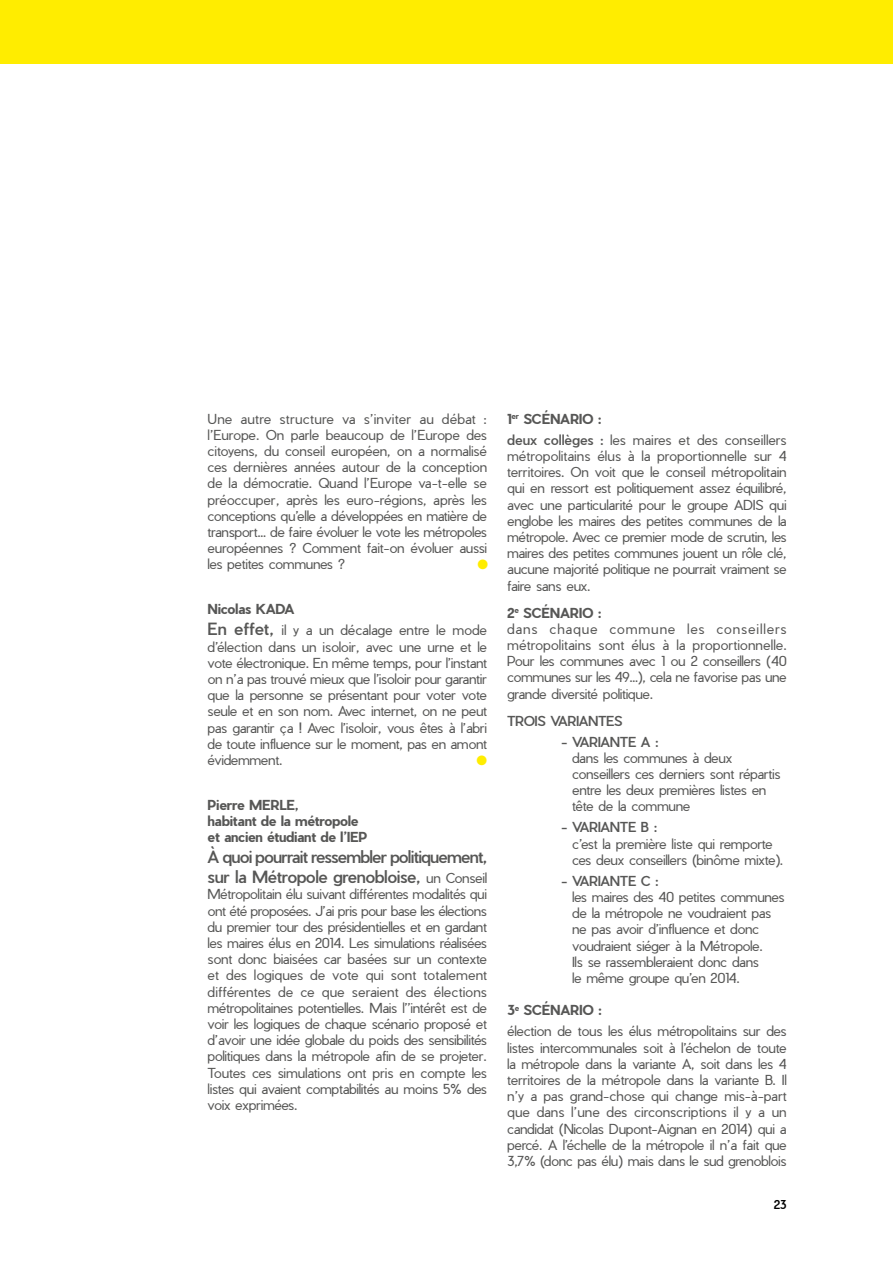
<style>
.page{position:relative;width:893px;height:1263px;background:#fff}
.page>*{position:absolute;margin:0;border:0;box-sizing:border-box;transform-origin:0 0}
.t1{font:500 16.5px/19.8px "Pier Sans";letter-spacing:-.04em;color:#575756}
.t2{font:300 13.5px/16.2px "Pier Sans";letter-spacing:-.015em;color:#575756}
.t3{font:700 13.5px/16.2px "Pier Sans";letter-spacing:-.015em;color:#575756}
.t4{font:500 13.5px "Pier Sans";letter-spacing:-.025em;color:#575756}
.t5{font:13.5px "Zapf Dingbats ITC";color:#ffed00}
.t6{font:500 12px "Pier Sans";color:#000}
.s1{font-weight:700}
.s2{font-weight:500;font-size:16.5px}
.s3{font-weight:300;font-size:13.5px}
.s4{font-weight:500}
</style>
<div class="page">
<div style="left:0;top:0;width:893px;height:64px;background:#ffed00"></div>
<p class="t2" style="left:208px;top:410px;width:281px;text-align:justify">Une autre structure va s’inviter au débat : l’Europe. On parle beaucoup de l’Europe des citoyens, du conseil européen, on a normalisé ces dernières années autour de la conception de la démocratie. Quand l’Europe va-t-elle se préoccuper, après les euro-régions, après les conceptions qu’elle a développées en matière de transport… de faire évoluer le vote les métropoles européennes ? Comment fait-on évoluer aussi les petites communes ?</p>
<p class="t5" style="left:478px;top:558px;width:12px">●</p>
<p class="t2" style="left:208px;top:599px;width:281px;line-height:21px"><span class="s1">Nicolas KADA<br></span><span class="s2">En effet,</span> il y a un décalage entre le mode</p>
<p class="t2" style="left:208px;top:638px;width:281px;text-align:justify">d’élection dans un isoloir, avec une urne et le vote électronique. En même temps, pour l’instant on n’a pas trouvé mieux que l’isoloir pour garantir que la personne se présentant pour voter vote seule et en son nom. Avec internet, on ne peut pas garantir ça ! Avec l’isoloir, vous êtes à l’abri de toute influence sur le moment, pas en amont évidemment.</p>
<p class="t5" style="left:476px;top:754px;width:12px">●</p>
<p class="t3" style="left:208px;top:797px;width:161px">Pierre MERLE,<br>habitant de la métropole et ancien étudiant de l’IEP</p>
<p class="t1" style="left:208px;top:847px;width:281px">À quoi pourrait ressembler politiquement, sur la Métropole grenobloise, <span class="s3">un Conseil</span></p>
<p class="t2" style="left:208px;top:886px;width:281px;text-align:justify">Métropolitain élu suivant différentes modalités qui ont été proposées. J’ai pris pour base les élections du premier tour des présidentielles et en gardant les maires élus en 2014. Les simulations réalisées sont donc biaisées car basées sur un contexte et des logiques de vote qui sont totalement différentes de ce que seraient des élections métropolitaines potentielles. Mais l’’intérêt est de voir les logiques de chaque scénario proposé et d’avoir une idée globale du poids des sensibilités politiques dans la métropole afin de se projeter.<br>Toutes ces simulations ont pris en compte les listes qui avaient comptabilités au moins 5% des voix exprimées.</p>
<p class="t2" style="left:507px;top:408px;width:281px;line-height:21px"><span class="s1">1</span><sup>er</sup> <span class="s1">SCÉNARIO :<br></span><span class="s4">deux collèges :</span> les maires et des conseillers</p>
<p class="t2" style="left:507px;top:448px;width:281px;text-align:justify">métropolitains élus à la proportionnelle sur 4 territoires. On voit que le conseil métropolitain qui en ressort est politiquement assez équilibré, avec une particularité pour le groupe ADIS qui englobe les maires des petites communes de la métropole. Avec ce premier mode de scrutin, les maires des petites communes jouent un rôle clé, aucune majorité politique ne pourrait vraiment se faire sans eux.</p>
<p class="t2" style="left:507px;top:604px;width:281px"><span class="s1">2</span><sup>e</sup> <span class="s1">SCÉNARIO :<br></span>dans chaque commune les conseillers métropolitains sont élus à la proportionnelle.<br>Pour les communes avec 1 ou 2 conseillers (40 communes sur les 49…), cela ne favorise pas une grande diversité politique.</p>
<p class="t4" style="left:507px;top:711px;width:117px">TROIS VARIANTES</p>
<p class="t4" style="left:561px;top:732px;width:99px">- VARIANTE A :</p>
<p class="t2" style="left:572px;top:750px;width:210px">dans les communes à deux conseillers ces derniers sont répartis entre les deux premières listes en tête de la commune</p>
<p class="t4" style="left:561px;top:818px;width:97px">- VARIANTE B :</p>
<p class="t2" style="left:572px;top:835px;width:213px">c’est la première liste qui remporte ces deux conseillers (binôme mixte).</p>
<p class="t4" style="left:561px;top:872px;width:99px">- VARIANTE C :</p>
<p class="t2" style="left:572px;top:889px;width:214px">les maires des 40 petites communes de la métropole ne voudraient pas ne pas avoir d’influence et donc voudraient siéger à la Métropole.<br>Ils se rassembleraient donc dans<br>le même groupe qu’en 2014.</p>
<p class="t2" style="left:507px;top:1000px;width:281px;line-height:21px"><span class="s1">3</span><sup>e</sup> <span class="s1">SCÉNARIO :<br></span>élection de tous les élus métropolitains sur des</p>
<p class="t2" style="left:507px;top:1039px;width:281px;text-align:justify">listes intercommunales soit à l’échelon de toute la métropole dans la variante A, soit dans les 4 territoires de la métropole dans la variante B. Il n’y a pas grand-chose qui change mis-à-part que dans l’une des circonscriptions il y a un candidat (Nicolas Dupont-Aignan en 2014) qui a percé. A l’échelle de la métropole il n’a fait que 3,7% (donc pas élu) mais dans le sud grenoblois</p>
<p class="t6" style="left:774px;top:1196px;width:14px">23</p>
</div>
